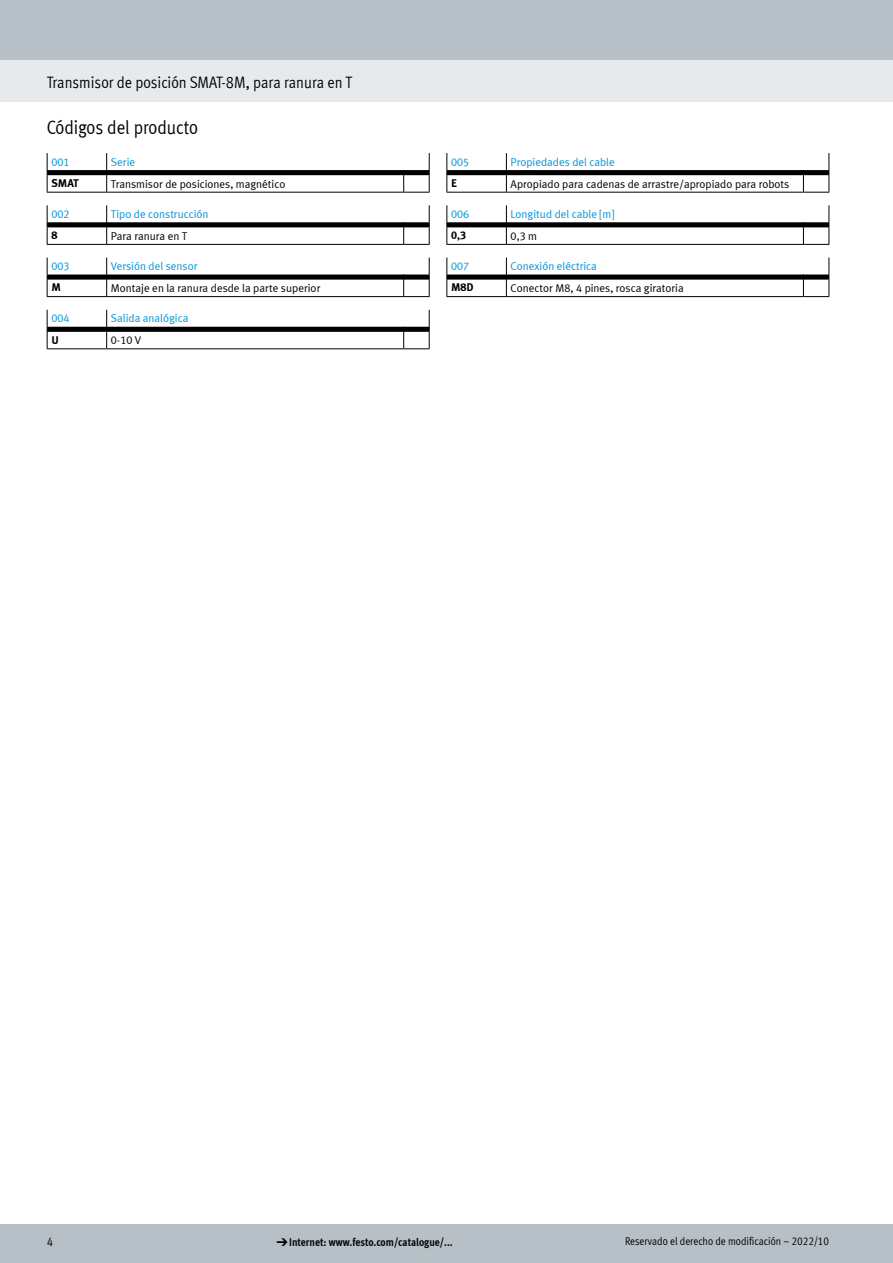
<style>
.page{position:relative;width:893px;height:1263px;background:#fff}
.page>*{position:absolute;margin:0;border:0;box-sizing:border-box;transform-origin:0 0}
.FES_title_section{font:19.5px "Meta Cond LF";color:#000}
.FES_title_family{font:16.5px "Meta Cond LF";color:#000}
.t1{font:12.75px "Meta Cond LF";color:#000}
.t2{font:11.25px "Meta Plus LF";color:#000}
.t3{font:11.25px "Meta Plus LF";color:#0095db}
.t4{font:11.25px "Meta Cond LF";color:#000}
.t5{font:700 11.25px "Meta Cond LF";color:#000}
.t6{font:700 11.25px "Meta Plus LF";color:#000}
.s1{font-family:"Meto Pict 182";font-weight:400}
</style>
<div class="page">
<div style="left:0;top:1225px;width:893px;height:38px;background:#b6c0c6"></div>
<div style="left:0;top:60px;width:893px;height:42px;background:#e7eaec"></div>
<div style="left:0;top:0;width:893px;height:60px;background:#b6c0c6"></div>
<svg style="left:47px;top:153px;width:383px;height:40px"></svg>
<svg style="left:47px;top:205px;width:383px;height:40px"></svg>
<svg style="left:47px;top:257px;width:383px;height:40px"></svg>
<svg style="left:47px;top:310px;width:383px;height:39px"></svg>
<svg style="left:446px;top:153px;width:383px;height:40px"></svg>
<svg style="left:446px;top:205px;width:383px;height:40px"></svg>
<svg style="left:446px;top:257px;width:383px;height:40px"></svg>
<p class="FES_title_family" style="left:47px;top:72px;width:307px">Transmisor de posición SMAT-8M, para ranura en T</p>
<p class="FES_title_section" style="left:47px;top:116px;width:153px">Códigos del producto</p>
<p class="t3" style="left:51px;top:155px;width:20px">001</p>
<p class="t3" style="left:111px;top:155px;width:26px">Serie</p>
<p class="t6" style="left:51px;top:176px;width:29px">SMAT</p>
<p class="t2" style="left:111px;top:177px;width:176px">Transmisor de posiciones, magnético</p>
<p class="t3" style="left:51px;top:207px;width:20px">002</p>
<p class="t3" style="left:111px;top:207px;width:99px">Tipo de construcción</p>
<p class="t6" style="left:51px;top:228px;width:8px">8</p>
<p class="t2" style="left:111px;top:229px;width:78px">Para ranura en T</p>
<p class="t3" style="left:51px;top:260px;width:20px">003</p>
<p class="t3" style="left:111px;top:260px;width:88px">Versión del sensor</p>
<p class="t6" style="left:51px;top:280px;width:11px">M</p>
<p class="t2" style="left:111px;top:281px;width:211px">Montaje en la ranura desde la parte superior</p>
<p class="t3" style="left:51px;top:312px;width:20px">004</p>
<p class="t3" style="left:111px;top:312px;width:79px">Salida analógica</p>
<p class="t6" style="left:51px;top:333px;width:9px">U</p>
<p class="t2" style="left:111px;top:333px;width:32px">0-10 V</p>
<p class="t3" style="left:451px;top:155px;width:20px">005</p>
<p class="t3" style="left:511px;top:155px;width:106px">Propiedades del cable</p>
<p class="t6" style="left:451px;top:176px;width:8px">E</p>
<p class="t2" style="left:511px;top:177px;width:280px">Apropiado para cadenas de arrastre/apropiado para robots</p>
<p class="t3" style="left:451px;top:207px;width:20px">006</p>
<p class="t3" style="left:511px;top:207px;width:105px">Longitud del cable [m]</p>
<p class="t6" style="left:451px;top:228px;width:17px">0,3</p>
<p class="t2" style="left:511px;top:229px;width:28px">0,3 m</p>
<p class="t3" style="left:451px;top:260px;width:20px">007</p>
<p class="t3" style="left:511px;top:260px;width:88px">Conexión eléctrica</p>
<p class="t6" style="left:451px;top:280px;width:24px">M8D</p>
<p class="t2" style="left:511px;top:281px;width:175px">Conector M8, 4 pines, rosca giratoria</p>
<p class="t1" style="left:47px;top:1234px;width:8px">4</p>
<p class="t5" style="left:276px;top:1235px;width:178px"><span class="s1">d</span>Internet: www.festo.com/catalogue/...</p>
<p class="t4" style="left:625px;top:1234px;width:206px">Reservado el derecho de modificación – 2022/10</p>
</div>
